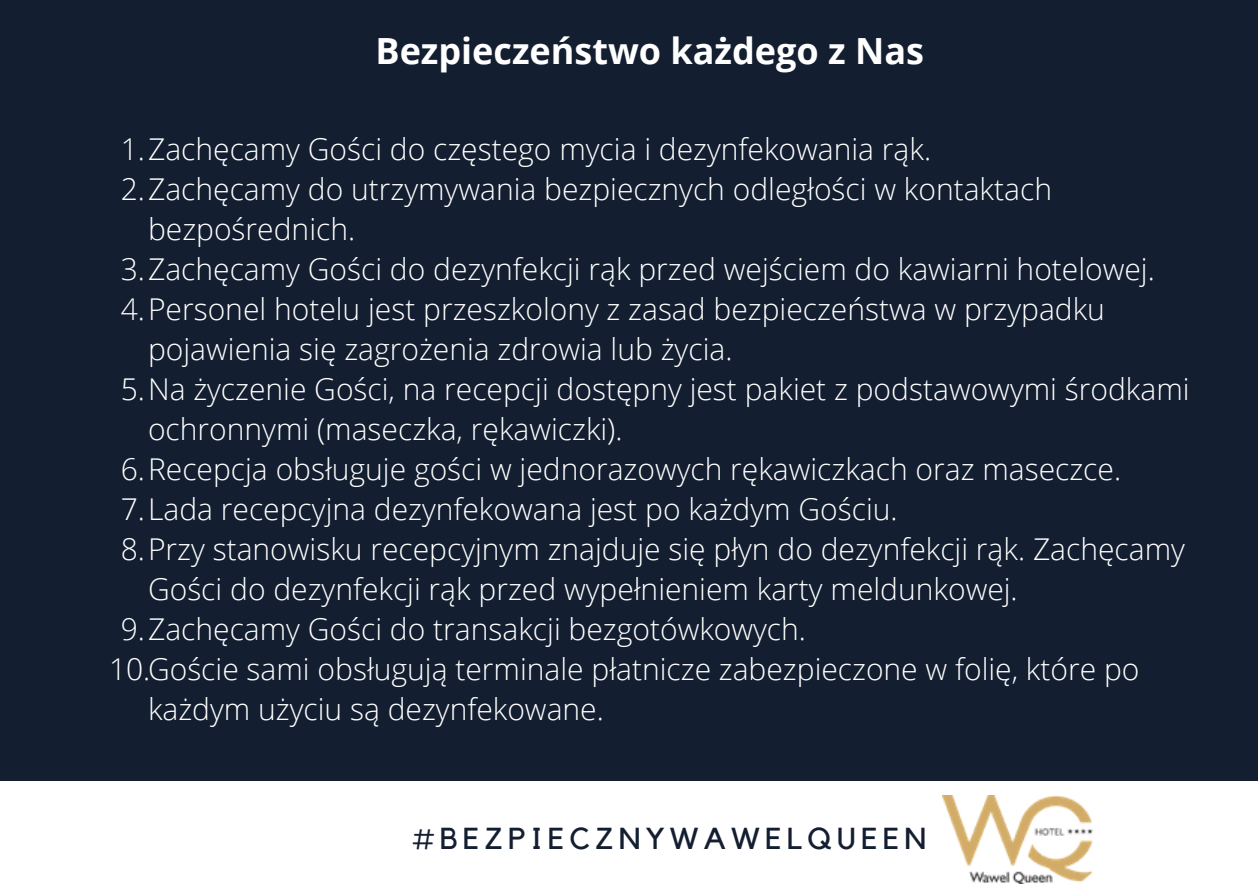
<style>
.page{position:relative;width:1258px;height:894px;background:#fff}
.page>*{position:absolute;margin:0;border:0;box-sizing:border-box;transform-origin:0 0}
.t1{font:700 36px "Open Sans";color:#fff}
.t2{font:30.3px "Kollektif";letter-spacing:.17em;color:#131e30}
.t3{font:300 30px "Open Sans";color:#fff}
</style>
<div class="page">
<div style="left:0;top:0;width:1258px;height:893px;background:#131e30"></div>
<div style="left:0;top:780px;width:1258px;height:113px;background:#fff"></div>
<img style="left:942px;top:795px;width:151px;height:88px">
<p class="t1" style="left:375px;top:26px;width:550px">Bezpieczeństwo każdego z Nas</p>
<p class="t3" style="left:121px;top:128px;width:812px">1.Zachęcamy Gości do częstego mycia i dezynfekowania rąk.</p>
<p class="t3" style="left:121px;top:168px;width:933px">2.Zachęcamy do utrzymywania bezpiecznych odległości w kontaktach</p>
<p class="t3" style="left:148px;top:208px;width:209px">bezpośrednich.</p>
<p class="t3" style="left:121px;top:248px;width:1035px">3.Zachęcamy Gości do dezynfekcji rąk przed wejściem do kawiarni hotelowej.</p>
<p class="t3" style="left:121px;top:288px;width:985px">4.Personel hotelu jest przeszkolony z zasad bezpieczeństwa w przypadku</p>
<p class="t3" style="left:148px;top:328px;width:586px">pojawienia się zagrożenia zdrowia lub życia.</p>
<p class="t3" style="left:121px;top:368px;width:1070px">5.Na życzenie Gości, na recepcji dostępny jest pakiet z podstawowymi środkami</p>
<p class="t3" style="left:148px;top:408px;width:476px">ochronnymi (maseczka, rękawiczki).</p>
<p class="t3" style="left:121px;top:447px;width:1002px">6.Recepcja obsługuje gości w jednorazowych rękawiczkach oraz maseczce.</p>
<p class="t3" style="left:121px;top:487px;width:778px">7.Lada recepcyjna dezynfekowana jest po każdym Gościu.</p>
<p class="t3" style="left:121px;top:527px;width:1065px">8.Przy stanowisku recepcyjnym znajduje się płyn do dezynfekcji rąk. Zachęcamy</p>
<p class="t3" style="left:148px;top:567px;width:871px">Gości do dezynfekcji rąk przed wypełnieniem karty meldunkowej.</p>
<p class="t3" style="left:121px;top:607px;width:687px">9.Zachęcamy Gości do transakcji bezgotówkowych.</p>
<p class="t3" style="left:109px;top:647px;width:1032px">10.Goście sami obsługują terminale płatnicze zabezpieczone w folię, które po</p>
<p class="t3" style="left:148px;top:687px;width:457px">każdym użyciu są dezynfekowane.</p>
<p class="t2" style="left:412px;top:823px;width:515px">#BEZPIECZNYWAWELQUEEN</p>
</div>
